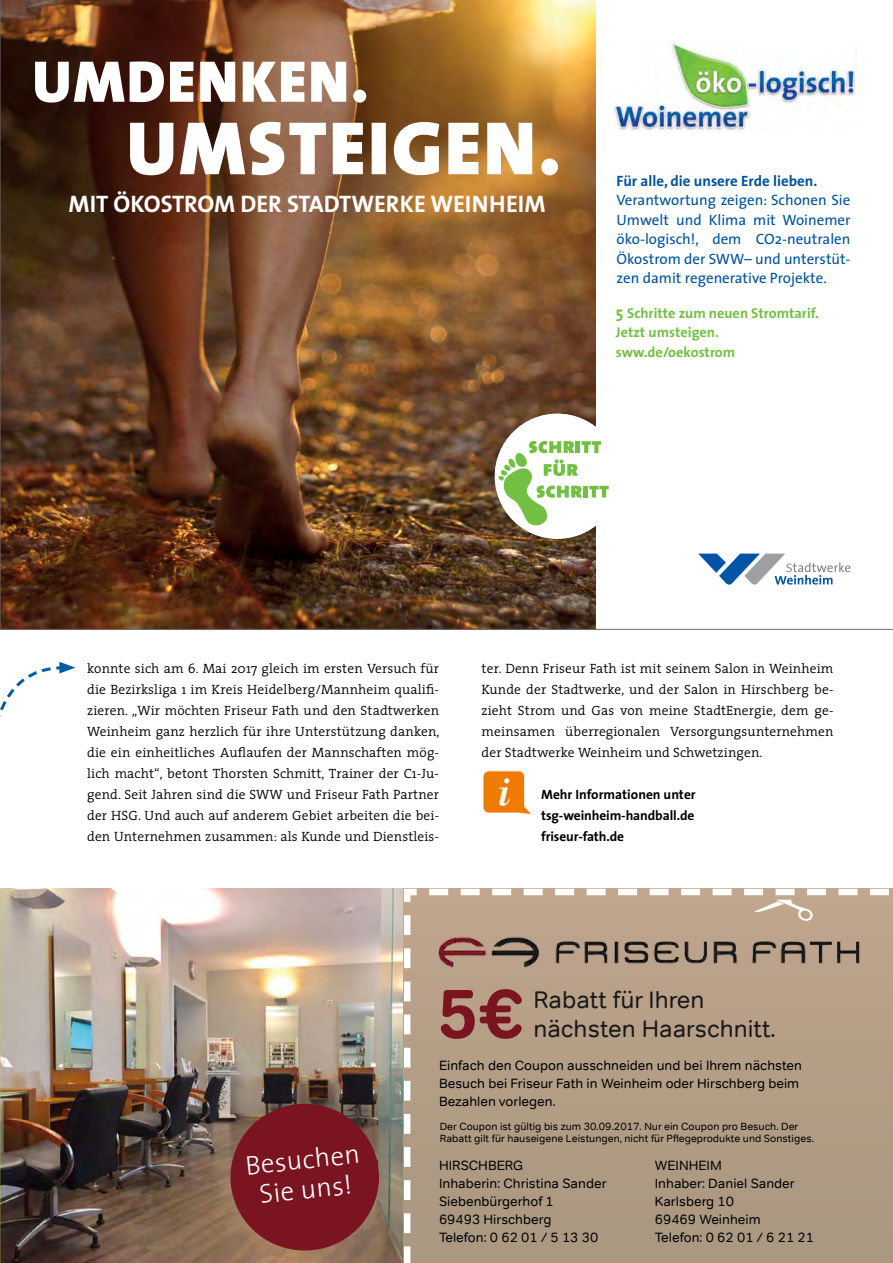
<style>
.page{position:relative;width:893px;height:1263px;background:#fff}
.page>*{position:absolute;margin:0;border:0;box-sizing:border-box;transform-origin:0 0}
.t1{font:700 70.35px "Tondo";color:#791420}
.t2{font:300 27px/30px "The Sans";color:#fff;text-align:center}
.t3{font:24.15px/29px "Tondo";color:#19191a}
.t4{font:700 24px "The Sans";color:#fff}
.t5{font:15px/19.5px "The Sans";color:#00529c;text-align:justify}
.t6{font:700 15px "The Sans";color:#00529c}
.t7{font:700 14.4px/19.5px "The Sans";color:#72bf44}
.t8{font:300 13.5px/21px "The Serif";letter-spacing:.01em;color:#000;text-align:justify}
.t9{font:13.5px/18px "Tondo";color:#000}
.t10{font:700 13.5px/21px "The Sans";letter-spacing:-.01em;color:#000;text-align:justify}
.t11{font:10.5px/12.6px "Tondo";color:#000}
.s1{font-size:16.5px}
</style>
<div class="page">
<img style="left:483px;top:771px;width:48px;height:43px">
<img style="left:0;top:889px;width:401px;height:374px">
<svg style="left:401px;top:888px;width:492px;height:375px;background:#b39d86"></svg>
<svg style="left:423px;top:889px;width:466px;height:32px;background:#c8b19d"></svg>
<img style="left:438px;top:937px;width:423px;height:30px">
<div style="left:230px;top:1104px;width:149px;height:146px;background:#791420;border-radius:50%"></div>
<svg style="left:0;top:662px;width:75px;height:55px"></svg>
<img style="left:0;top:0;width:893px;height:629px">
<h3 class="t4" style="left:69px;top:188px;width:478px">MIT ÖKOSTROM DER STADTWERKE WEINHEIM</h3>
<p class="t6" style="left:617px;top:171px;width:202px">Für alle, die unsere Erde lieben.</p>
<p class="t5" style="left:617px;top:190px;width:235px">Verantwortung zeigen: Schonen Sie Umwelt und Klima mit Woinemer öko-logisch!, dem CO2-neutralen Ökostrom der SWW– und unterstüt&shy;zen damit regenerative Projekte.</p>
<p class="t7" style="left:616px;top:303px;width:205px"><span class="s1">5</span> Schritte zum neuen Stromtarif.<br>Jetzt umsteigen. sww.de/oekostrom</p>
<p class="t8" style="left:87px;top:658px;width:354px">konnte sich am 6. Mai 2017 gleich im ersten Versuch für die Bezirksliga 1 im Kreis Heidelberg/Mannheim qualifi&shy;zieren. „Wir möchten Friseur Fath und den Stadtwerken Weinheim ganz herzlich für ihre Unterstützung danken, die ein einheitliches Auflaufen der Mannschaften mög&shy;lich macht“, betont Thorsten Schmitt, Trainer der C1-Ju&shy;gend. Seit Jahren sind die SWW und Friseur Fath Partner der HSG. Und auch auf anderem Gebiet arbeiten die bei&shy;den Unternehmen zusammen: als Kunde und Dienstleis-</p>
<p class="t8" style="left:482px;top:658px;width:353px">ter. Denn Friseur Fath ist mit seinem Salon in Weinheim Kunde der Stadtwerke, und der Salon in Hirschberg be&shy;zieht Strom und Gas von meine StadtEnergie, dem ge&shy;meinsamen überregionalen Versorgungsunternehmen der Stadtwerke Weinheim und Schwetzingen.</p>
<p class="t10" style="left:541px;top:784px;width:156px">Mehr Informationen unter tsg-weinheim-handball.de friseur-fath.de</p>
<h2 class="t2" style="left:244px;top:1151px;width:116px;rotate:-6deg">Besuchen<br>Sie uns!</h2>
<h1 class="t1" style="left:437px;top:970px;width:87px">5€</h1>
<h3 class="t3" style="left:533px;top:985px;width:244px">Rabatt für Ihren nächsten Haarschnitt.</h3>
<p class="t9" style="left:439px;top:1056px;width:365px">Einfach den Coupon ausschneiden und bei Ihrem nächsten<br>Besuch bei Friseur Fath in Weinheim oder Hirschberg beim<br>Bezahlen vorlegen.</p>
<p class="t11" style="left:440px;top:1120px;width:376px">Der Coupon ist gültig bis zum 30.09.2017. Nur ein Coupon pro Besuch. Der<br>Rabatt gilt für hauseigene Leistungen, nicht für Pflegeprodukte und Sonstiges.</p>
<p class="t9" style="left:439px;top:1156px;width:169px">HIRSCHBERG<br>Inhaberin: Christina Sander<br>Siebenbürgerhof 1<br>69493 Hirschberg<br>Telefon: 0 62 01 / 5 13 30</p>
<p class="t9" style="left:655px;top:1156px;width:161px">WEINHEIM<br>Inhaber: Daniel Sander<br>Karlsberg 10<br>69469 Weinheim<br>Telefon: 0 62 01 / 6 21 21</p>
</div>
